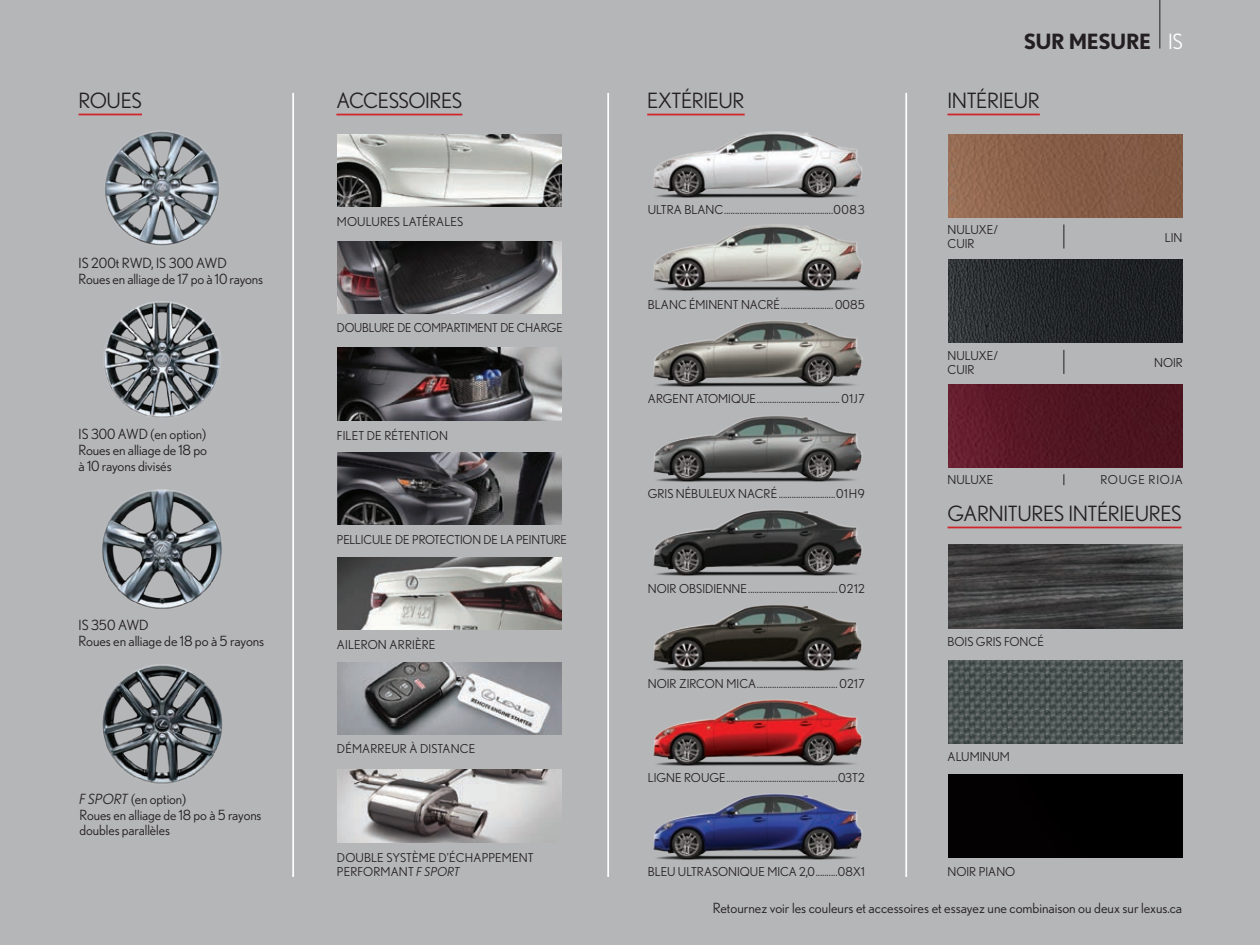
<style>
.page{position:relative;width:1260px;height:945px;background:#b5b6b8}
.page>*{position:absolute;margin:0;border:0;box-sizing:border-box;transform-origin:0 0}
.t1{font:21px "Nobel";letter-spacing:-.02em;color:#231f20}
.t2{font:700 21px "Nobel";letter-spacing:-.02em;color:#231f20}
.t3{font:14px/15.8px "Nobel";letter-spacing:-.005em;color:#231f20}
.t4{font:12.25px/14px "Nobel";color:#231f20}
.t5{font:12.25px "Nobel";color:#231f20;scale:.96 1}
.t6{font:12.25px "Nobel";letter-spacing:.06em;color:#231f20}
.s1{font-style:italic}
.s2{font-weight:400;color:#fff}
</style>
<div class="page">
<hr style="left:1159px;top:0;width:1px;height:49px;background:#231f20">
<hr style="left:905px;top:93px;width:2px;height:784px;background:#fff">
<hr style="left:292px;top:93px;width:2px;height:784px;background:#fff">
<hr style="left:607px;top:93px;width:2px;height:784px;background:#fff">
<hr style="left:948px;top:114px;width:92px;height:1px;background:#d1232a">
<img style="left:948px;top:661px;width:234px;height:83px">
<div style="left:948px;top:775px;width:234px;height:83px;background:#010000"></div>
<hr style="left:948px;top:527px;width:234px;height:1px;background:#d1232a">
<hr style="left:336px;top:114px;width:126px;height:1px;background:#d1232a">
<img style="left:338px;top:135px;width:224px;height:72px">
<img style="left:338px;top:241px;width:224px;height:73px">
<img style="left:338px;top:348px;width:224px;height:72px">
<img style="left:338px;top:453px;width:224px;height:72px">
<img style="left:338px;top:557px;width:224px;height:73px">
<img style="left:338px;top:662px;width:224px;height:72px">
<img style="left:338px;top:770px;width:224px;height:72px">
<img style="left:948px;top:545px;width:234px;height:83px">
<hr style="left:79px;top:114px;width:63px;height:1px;background:#d1232a">
<img style="left:105px;top:131px;width:114px;height:115px">
<img style="left:104px;top:301px;width:117px;height:117px">
<img style="left:102px;top:489px;width:120px;height:120px">
<img style="left:102px;top:664px;width:121px;height:120px">
<hr style="left:647px;top:114px;width:98px;height:1px;background:#d1232a">
<img style="left:653px;top:224px;width:210px;height:67px">
<img style="left:653px;top:131px;width:210px;height:67px">
<img style="left:653px;top:321px;width:210px;height:66px">
<img style="left:653px;top:416px;width:210px;height:66px">
<img style="left:653px;top:510px;width:210px;height:66px">
<img style="left:653px;top:605px;width:209px;height:66px">
<img style="left:653px;top:699px;width:210px;height:67px">
<img style="left:653px;top:793px;width:210px;height:67px">
<img style="left:948px;top:134px;width:234px;height:83px">
<svg style="left:1063px;top:224px;width:1px;height:25px"></svg>
<img style="left:948px;top:259px;width:234px;height:83px">
<svg style="left:1063px;top:350px;width:1px;height:24px"></svg>
<img style="left:948px;top:384px;width:234px;height:84px">
<p class="t1" style="left:79px;top:89px;width:65px">ROUES</p>
<p class="t3" style="left:79px;top:255px;width:150px">IS 200t RWD, IS 300 AWD</p>
<p class="t3" style="left:79px;top:270px;width:186px">Roues en alliage de 17 po à 10 rayons</p>
<p class="t3" style="left:79px;top:426px;width:129px">IS 300 AWD (en option)</p>
<p class="t3" style="left:79px;top:442px;width:130px">Roues en alliage de 18 po à 10 rayons divisés</p>
<p class="t3" style="left:79px;top:617px;width:72px">IS 350 AWD</p>
<p class="t3" style="left:79px;top:633px;width:187px">Roues en alliage de 18 po à 5 rayons</p>
<p class="t3" style="left:80px;top:791px;width:108px"><span class="s1">F SPORT</span> (en option)</p>
<p class="t3" style="left:80px;top:807px;width:183px">Roues en alliage de 18 po à 5 rayons doubles parallèles</p>
<p class="t1" style="left:336px;top:89px;width:128px">ACCESSOIRES</p>
<p class="t4" style="left:337px;top:215px;width:128px">MOULURES LATÉRALES</p>
<p class="t5" style="left:337px;top:321px;width:237px">DOUBLURE DE COMPARTIMENT DE CHARGE</p>
<p class="t4" style="left:337px;top:428px;width:112px">FILET DE RÉTENTION</p>
<p class="t4" style="left:337px;top:532px;width:232px">PELLICULE DE PROTECTION DE LA PEINTURE</p>
<p class="t4" style="left:337px;top:637px;width:100px">AILERON ARRIÈRE</p>
<p class="t4" style="left:337px;top:742px;width:140px">DÉMARREUR À DISTANCE</p>
<p class="t4" style="left:337px;top:851px;width:198px;line-height:13.5px">DOUBLE SYSTÈME D’ÉCHAPPEMENT<br>PERFORMANT <span class="s1">F SPORT</span></p>
<p class="t1" style="left:647px;top:89px;width:99px">EXTÉRIEUR</p>
<p class="t4" style="left:648px;top:203px;width:218px">ULTRA BLANC..................................................0083</p>
<p class="t4" style="left:648px;top:297px;width:218px">BLANC ÉMINENT NACRÉ........................ 0085</p>
<p class="t4" style="left:648px;top:391px;width:218px">ARGENT ATOMIQUE......................................01J7</p>
<p class="t4" style="left:648px;top:486px;width:218px">GRIS NÉBULEUX NACRÉ..........................01H9</p>
<p class="t4" style="left:648px;top:581px;width:218px">NOIR OBSIDIENNE.........................................0212</p>
<p class="t4" style="left:648px;top:677px;width:218px">NOIR ZIRCON MICA.....................................0217</p>
<p class="t4" style="left:648px;top:771px;width:218px">LIGNE ROUGE...................................................03T2</p>
<p class="t4" style="left:648px;top:865px;width:218px">BLEU ULTRASONIQUE MICA 2,0..........08X1</p>
<p class="t2" style="left:1024px;top:28px;width:161px">SUR MESURE <span class="s2">IS</span></p>
<p class="t1" style="left:948px;top:89px;width:94px">INTÉRIEUR</p>
<p class="t4" style="left:948px;top:223px;width:52px">NULUXE/<br>CUIR</p>
<p class="t4" style="left:1165px;top:230px;width:19px">LIN</p>
<p class="t4" style="left:948px;top:348px;width:52px">NULUXE/<br>CUIR</p>
<p class="t4" style="left:1154px;top:356px;width:30px">NOIR</p>
<p class="t4" style="left:948px;top:473px;width:47px">NULUXE</p>
<p class="t6" style="left:1100px;top:473px;width:84px">ROUGE RIOJA</p>
<p class="t1" style="left:948px;top:502px;width:236px">GARNITURES INTÉRIEURES</p>
<p class="t4" style="left:948px;top:635px;width:98px">BOIS GRIS FONCÉ</p>
<p class="t4" style="left:948px;top:750px;width:64px">ALUMINUM</p>
<p class="t4" style="left:948px;top:864px;width:69px">NOIR PIANO</p>
<p class="t3" style="left:713px;top:900px;width:471px">Retournez voir les couleurs et accessoires et essayez une combinaison ou deux sur lexus.ca</p>
</div>
